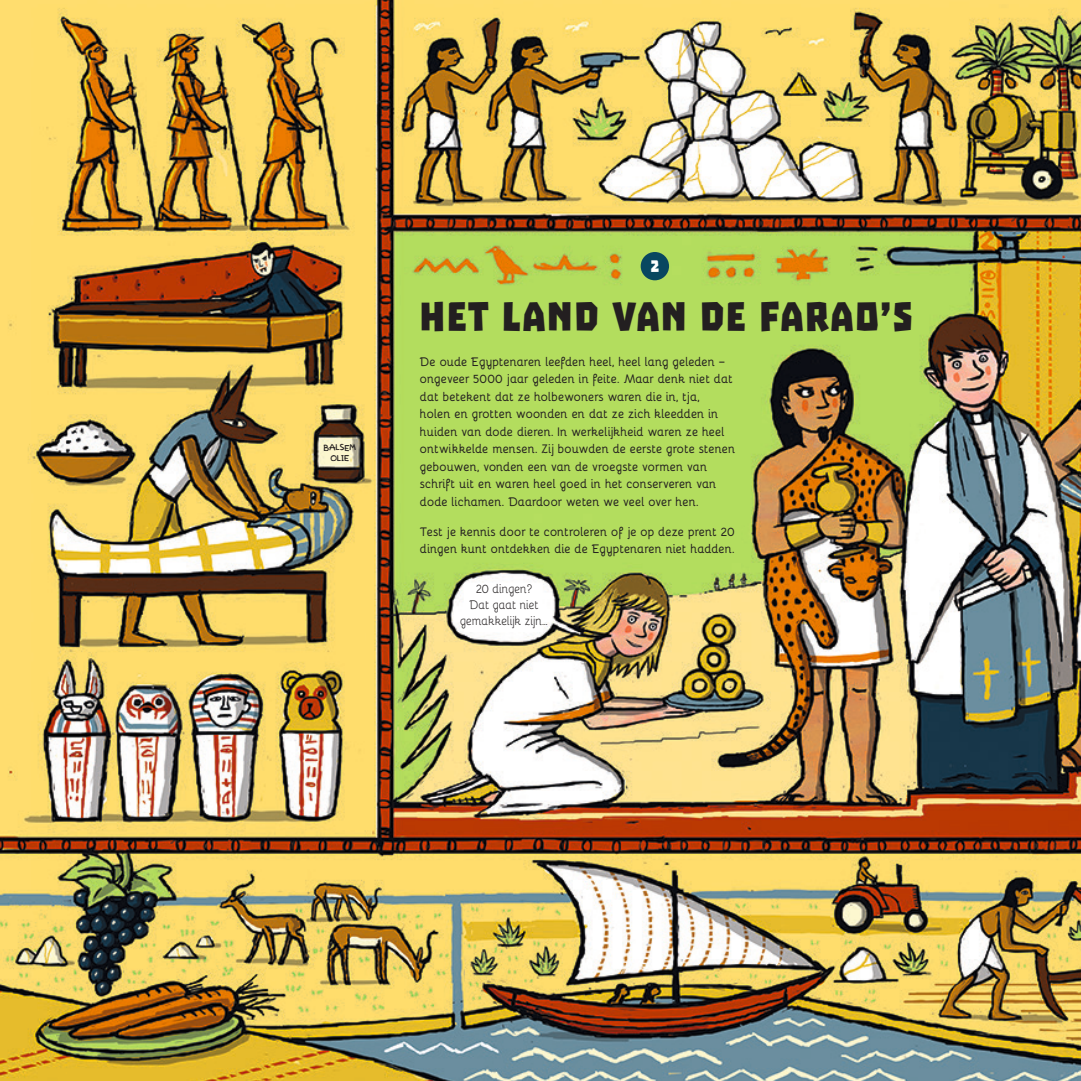
<style>
.page{position:relative;width:1081px;height:1081px;background:#fff}
.page>*{position:absolute;margin:0;border:0;box-sizing:border-box;transform-origin:0 0}
.t1{font:46.25px "Troika";letter-spacing:.04em;color:#231f20;scale:.91 1}
.t2{font:18.75px "Troika";color:#fff;scale:.91 1}
.t3{font:700 12.5px/17.5px "Bellota";letter-spacing:-.02em;color:#231f20;scale:.95 1}
.t4{font:12.5px "Bellota";color:#231f20;scale:.9 1}
.t5{font:8.75px "Homer";color:#231f20}
.s1{font-size:9.38px}
</style>
<div class="page">
<img style="left:0;top:0;width:1081px;height:1081px">
<div style="left:641px;top:252px;width:28px;height:28px;background:#084760;border-radius:50%"></div>
<p class="t5" style="left:323px;top:442px;width:34px"><span class="s1">B</span>ALSEM</p>
<p class="t5" style="left:330px;top:453px;width:20px">OLIE</p>
<p class="t2" style="left:651px;top:256px;width:10px">2</p>
<p class="t1" style="left:420px;top:291px;width:543px">HET LAND VAN DE FARAO’S</p>
<p class="t3" style="left:420px;top:352px;width:323px">De oude Egyptenaren leefden heel, heel lang geleden –</p>
<p class="t3" style="left:420px;top:369px;width:331px">ongeveer 5000 jaar geleden in feite. Maar denk niet dat</p>
<p class="t3" style="left:420px;top:387px;width:333px">dat betekent dat ze holbewoners waren die in, tja,<br>holen en grotten woonden en dat ze zich kleedden in huiden van dode dieren. In werkelijkheid waren ze heel ontwikkelde mensen. Zij bouwden de eerste grote stenen gebouwen, vonden een van de vroegste vormen van</p>
<p class="t3" style="left:420px;top:474px;width:314px">schrift uit en waren heel goed in het conserveren van</p>
<p class="t3" style="left:420px;top:492px;width:295px">dode lichamen. Daardoor weten we veel over hen.</p>
<p class="t3" style="left:420px;top:522px;width:333px">Test je kennis door te controleren of je op deze prent 20 dingen kunt ontdekken die de Egyptenaren niet hadden.</p>
<p class="t4" style="left:476px;top:578px;width:64px">20 dingen?</p>
<p class="t4" style="left:469px;top:595px;width:79px">Dat gaat niet</p>
<p class="t4" style="left:460px;top:611px;width:100px">gemakkelijk zijn…</p>
</div>
